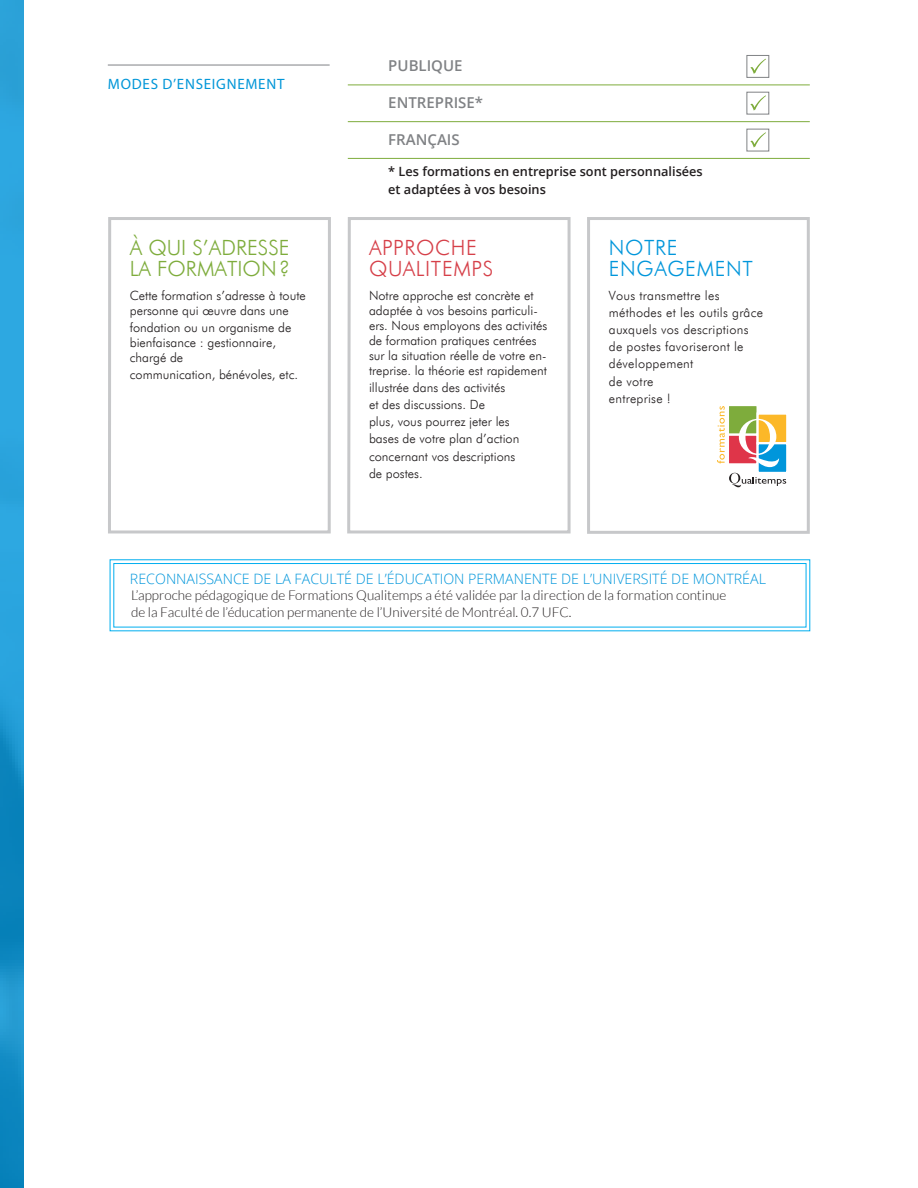
<style>
.page{position:relative;width:918px;height:1188px;background:#fff}
.page>*{position:absolute;margin:0;border:0;box-sizing:border-box;transform-origin:0 0}
.Titres_boîtes_bas{font:300 21px/21px "Futura BT";color:#7eac3c}
.Titres_boîtes_bas-2{font:300 21px/21px "Futura BT";letter-spacing:.03em;color:#d64049}
.Titres_boîtes_bas-3{font:300 21px/21px "Futura BT";letter-spacing:.03em;color:#0096db}
.Modes{font:600 15px "Open Sans";color:#808285}
.Rubriques{font:15px "Myriad Pro";letter-spacing:.05em;color:#0096d8}
.Capsule_s{font:300 14.25px "Open Sans";color:#0096db}
.Capsule_s-2{font:300 13.5px/16.5px "Lato";color:#231f20}
.Boîtes_bas{font:300 12.75px/15px "Futura BT";color:#231f20}
.Boîtes_bas-2{font:300 12.75px "Futura BT";letter-spacing:.02em;color:#231f20}
.Intro_courant{font:600 12.75px/18px "Open Sans";color:#231f20}
</style>
<div class="page">
<svg style="left:0;top:0;width:24px;height:1188px;background:#209ad2"></svg>
<svg style="left:108px;top:217px;width:223px;height:317px"></svg>
<svg style="left:347px;top:217px;width:224px;height:317px"></svg>
<div style="left:587px;top:217px;width:223px;height:317px;border:3px solid #c7c8ca"></div>
<svg style="left:717px;top:406px;width:8px;height:57px"></svg>
<div style="left:727px;top:404px;width:32px;height:32px;background:#7eac3c;border:2px solid #fff"></div>
<div style="left:727px;top:434px;width:32px;height:31px;background:#df3549;border:2px solid #fff"></div>
<div style="left:757px;top:412px;width:31px;height:32px;background:#fcb828;border:2px solid #fff"></div>
<div style="left:757px;top:442px;width:31px;height:32px;background:#0096db;border:2px solid #fff"></div>
<svg style="left:739px;top:419px;width:40px;height:48px"></svg>
<svg style="left:729px;top:473px;width:57px;height:14px"></svg>
<svg style="left:109px;top:559px;width:702px;height:73px"></svg>
<div style="left:113px;top:563px;width:693px;height:64px;border:1px solid #00aeef"></div>
<hr style="left:348px;top:85px;width:462px;height:1px;background:#7eac3c">
<hr style="left:348px;top:121px;width:462px;height:1px;background:#7eac3c">
<hr style="left:348px;top:158px;width:462px;height:1px;background:#7eac3c">
<hr style="left:108px;top:65px;width:222px;height:1px;background:#808285">
<div style="left:747px;top:55px;width:22px;height:23px;border:1px solid #808285"></div>
<svg style="left:750px;top:59px;width:16px;height:15px"></svg>
<div style="left:747px;top:92px;width:22px;height:22px;border:1px solid #808285"></div>
<svg style="left:750px;top:95px;width:16px;height:16px"></svg>
<div style="left:747px;top:129px;width:22px;height:22px;border:1px solid #808285"></div>
<svg style="left:750px;top:132px;width:16px;height:16px"></svg>
<p class="Rubriques" style="left:108px;top:75px;width:178px">MODES D’ENSEIGNEMENT</p>
<p class="Titres_boîtes_bas" style="left:130px;top:237px;width:162px">À QUI S’ADRESSE<br>LA FORMATION?</p>
<p class="Boîtes_bas" style="left:130px;top:288px;width:178px">Cette formation s’adresse à toute personne qui œuvre dans une</p>
<p class="Boîtes_bas" style="left:130px;top:320px;width:163px">fondation ou un organisme de bienfaisance : gestionnaire, chargé de</p>
<p class="Boîtes_bas" style="left:130px;top:367px;width:170px">communication, bénévoles, etc.</p>
<p class="Modes" style="left:388px;top:55px;width:76px">PUBLIQUE</p>
<p class="Modes" style="left:388px;top:92px;width:96px">ENTREPRISE*</p>
<p class="Modes" style="left:388px;top:129px;width:73px">FRANÇAIS</p>
<p class="Intro_courant" style="left:388px;top:162px;width:316px">* Les formations en entreprise sont personnalisées et adaptées à vos besoins</p>
<p class="Titres_boîtes_bas-2" style="left:369px;top:237px;width:126px">APPROCHE<br>QUALITEMPS</p>
<p class="Boîtes_bas" style="left:369px;top:288px;width:180px">Notre approche est concrète et adaptée à vos besoins particuli&shy;ers. Nous employons des activités de formation pratiques centrées sur la situation réelle de votre en&shy;treprise. la théorie est rapidement</p>
<p class="Boîtes_bas" style="left:369px;top:380px;width:138px">illustrée dans des activités</p>
<p class="Boîtes_bas" style="left:369px;top:397px;width:118px">et des discussions. De</p>
<p class="Boîtes_bas" style="left:369px;top:414px;width:142px">plus, vous pourrez jeter les</p>
<p class="Boîtes_bas" style="left:369px;top:431px;width:152px">bases de votre plan d’action</p>
<p class="Boîtes_bas" style="left:369px;top:448px;width:148px">concernant vos descriptions</p>
<p class="Boîtes_bas" style="left:369px;top:466px;width:55px">de postes.</p>
<p class="Titres_boîtes_bas-3" style="left:609px;top:237px;width:146px">NOTRE<br>ENGAGEMENT</p>
<p class="Boîtes_bas-2" style="left:609px;top:287px;width:112px">Vous transmettre les</p>
<p class="Boîtes_bas-2" style="left:609px;top:305px;width:156px">méthodes et les outils grâce</p>
<p class="Boîtes_bas-2" style="left:609px;top:322px;width:141px">auxquels vos descriptions</p>
<p class="Boîtes_bas-2" style="left:609px;top:339px;width:136px">de postes favoriseront le</p>
<p class="Boîtes_bas-2" style="left:609px;top:356px;width:86px">développement</p>
<p class="Boîtes_bas" style="left:609px;top:373px;width:46px">de votre</p>
<p class="Boîtes_bas-2" style="left:609px;top:390px;width:63px">entreprise !</p>
<p class="Capsule_s" style="left:130px;top:569px;width:638px">RECONNAISSANCE DE LA FACULTÉ DE L’ÉDUCATION PERMANENTE DE L’UNIVERSITÉ DE MONTRÉAL</p>
<p class="Capsule_s-2" style="left:131px;top:587px;width:597px">L’approche pédagogique de Formations Qualitemps a été validée par la direction de la formation continue de la Faculté de l’éducation permanente de l’Université de Montréal. 0.7 UFC.</p>
</div>
